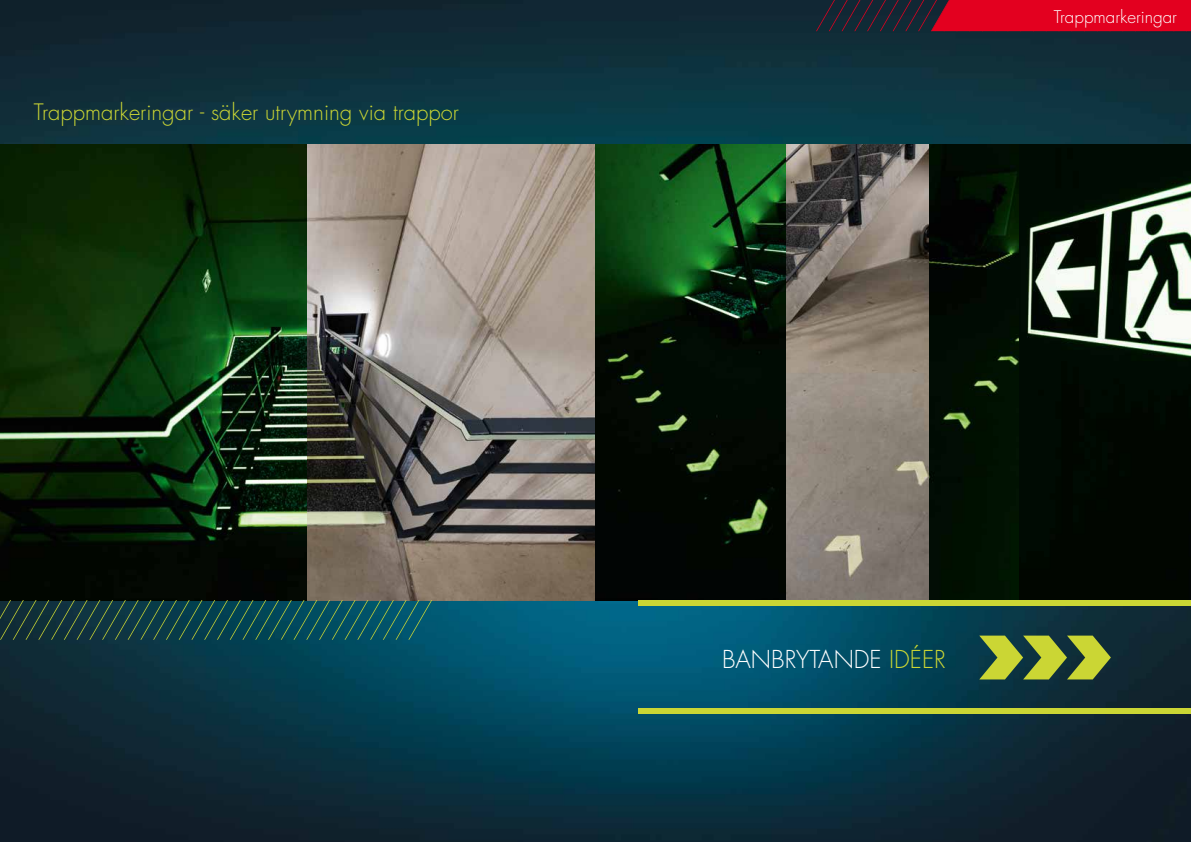
<style>
.page{position:relative;width:1191px;height:842px;background:#fff}
.page>*{position:absolute;margin:0;border:0;box-sizing:border-box;transform-origin:0 0}
.t1{font:300 24px "Futura Std";color:#fff}
.t2{font:300 22px "Futura Std";color:#cbd634}
.t3{font:300 17px "Futura Std";color:#fff}
.s1{color:#cbd634}
</style>
<div class="page">
<img style="left:0;top:0;width:1191px;height:842px">
<img style="left:1018px;top:144px;width:173px;height:456px">
<img style="left:306px;top:144px;width:712px;height:456px">
<img style="left:0;top:144px;width:306px;height:456px">
<img style="left:787px;top:144px;width:141px;height:456px">
<svg style="left:816px;top:0;width:375px;height:31px;background:#a10c25"></svg>
<div style="left:638px;top:708px;width:553px;height:6px;background:#cbd634"></div>
<div style="left:638px;top:600px;width:553px;height:6px;background:#cbd634"></div>
<svg style="left:0;top:600px;width:432px;height:40px;background:#13494e"></svg>
<svg style="left:979px;top:636px;width:131px;height:43px;background:#7c9138"></svg>
<p class="t2" style="left:34px;top:99px;width:426px">Trappmarkeringar - säker utrymning via trappor</p>
<p class="t3" style="left:1054px;top:6px;width:124px">Trappmarkeringar</p>
<p class="t1" style="left:722px;top:644px;width:225px">BANBRYTANDE <span class="s1">IDÉER</span></p>
</div>
